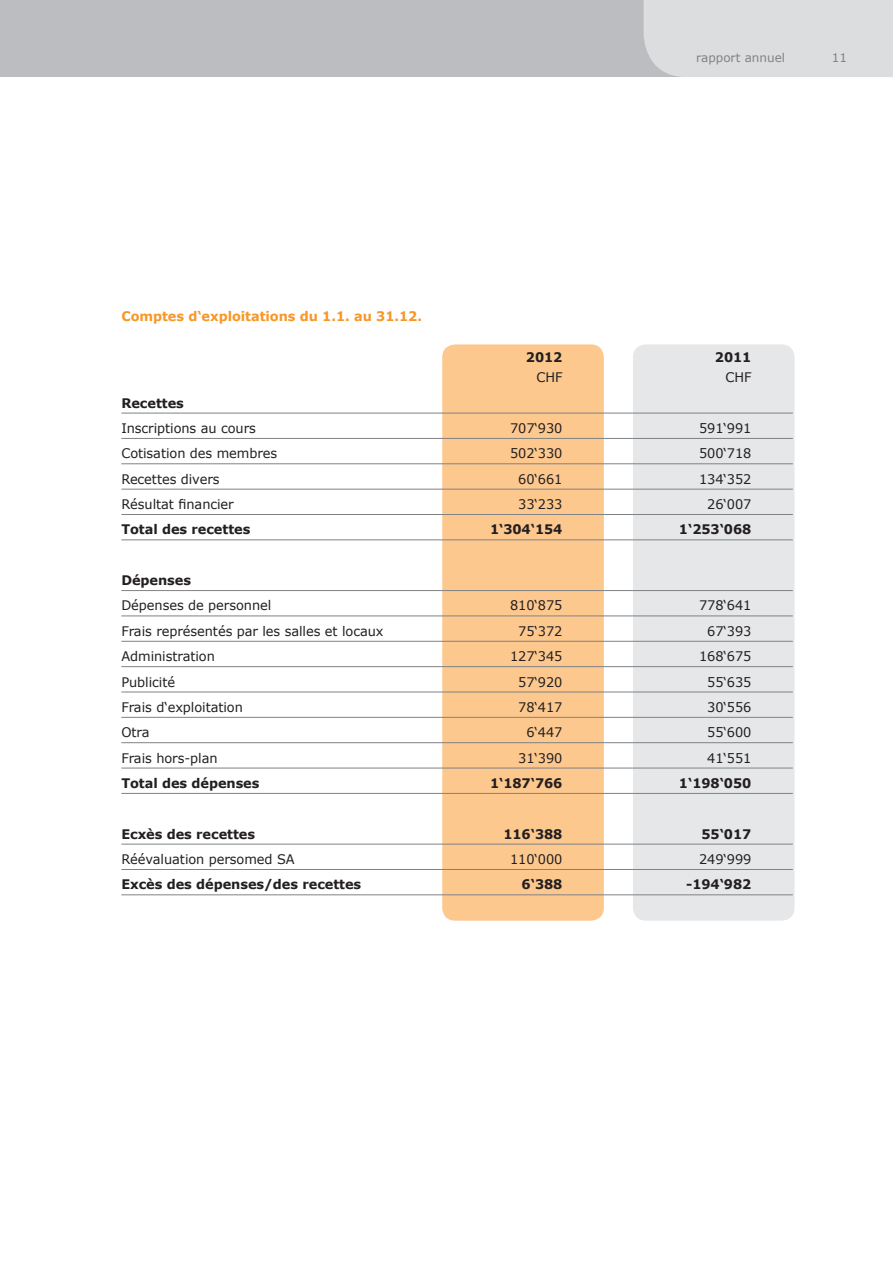
<style>
.page{position:relative;width:893px;height:1263px;background:#fff}
.page>*{position:absolute;margin:0;border:0;box-sizing:border-box;transform-origin:0 0}
.Tabelle_2{font:13.2px "Verdana";letter-spacing:-.005em;color:#231f20}
.Tabelle_2-2{font:700 13.2px "Verdana";letter-spacing:-.005em;color:#231f20}
.Grundschrift{font:700 13.2px "Verdana";letter-spacing:-.005em;color:#f79727}
.Tabelle_2_Titel{font:700 13.2px "Verdana";letter-spacing:-.005em;color:#231f20}
.Tabelle_2_Titel-2{font:13.2px "Verdana";letter-spacing:-.005em;color:#231f20}
.t1{font:12px "Verdana";color:#808285}
</style>
<div class="page">
<div style="left:0;top:0;width:644px;height:77px;background:#bcbdc0"></div>
<div style="left:644px;top:0;width:249px;height:77px;background:#dcdddf"></div>
<div style="left:633px;top:344px;width:161px;height:577px;background:#e6e7e9;border-radius:13px"></div>
<div style="left:442px;top:344px;width:162px;height:577px;background:#fcc88e;border-radius:13px"></div>
<hr style="left:121px;top:413px;width:672px;height:1px;background:#808285">
<hr style="left:121px;top:438px;width:672px;height:1px;background:#808285">
<hr style="left:121px;top:463px;width:672px;height:1px;background:#808285">
<hr style="left:121px;top:489px;width:672px;height:1px;background:#808285">
<hr style="left:121px;top:514px;width:672px;height:1px;background:#808285">
<hr style="left:121px;top:539px;width:672px;height:1px;background:#808285">
<hr style="left:121px;top:590px;width:672px;height:1px;background:#808285">
<hr style="left:121px;top:615px;width:672px;height:1px;background:#808285">
<hr style="left:121px;top:641px;width:672px;height:1px;background:#808285">
<hr style="left:121px;top:666px;width:672px;height:1px;background:#808285">
<hr style="left:121px;top:692px;width:672px;height:1px;background:#808285">
<hr style="left:121px;top:717px;width:672px;height:1px;background:#808285">
<hr style="left:121px;top:742px;width:672px;height:1px;background:#808285">
<hr style="left:121px;top:768px;width:672px;height:1px;background:#808285">
<hr style="left:121px;top:793px;width:672px;height:1px;background:#808285">
<hr style="left:121px;top:844px;width:672px;height:1px;background:#808285">
<hr style="left:121px;top:869px;width:672px;height:1px;background:#808285">
<hr style="left:121px;top:894px;width:672px;height:1px;background:#808285">
<p class="Grundschrift" style="left:121px;top:307px;width:302px">Comptes d‘exploitations du 1.1. au 31.12.</p>
<p class="t1" style="left:696px;top:49px;width:90px">rapport annuel</p>
<p class="t1" style="left:832px;top:49px;width:17px">11</p>
<p class="Tabelle_2_Titel" style="left:526px;top:348px;width:38px">2012</p>
<p class="Tabelle_2_Titel" style="left:715px;top:348px;width:38px">2011</p>
<p class="Tabelle_2_Titel-2" style="left:536px;top:368px;width:28px">CHF</p>
<p class="Tabelle_2_Titel-2" style="left:725px;top:368px;width:28px">CHF</p>
<p class="Tabelle_2-2" style="left:121px;top:393px;width:64px">Recettes</p>
<p class="Tabelle_2" style="left:121px;top:419px;width:136px">Inscriptions au cours</p>
<p class="Tabelle_2" style="left:510px;top:419px;width:54px">707‘930</p>
<p class="Tabelle_2" style="left:699px;top:419px;width:54px">591‘991</p>
<p class="Tabelle_2" style="left:121px;top:444px;width:157px">Cotisation des membres</p>
<p class="Tabelle_2" style="left:510px;top:444px;width:54px">502‘330</p>
<p class="Tabelle_2" style="left:699px;top:444px;width:54px">500‘718</p>
<p class="Tabelle_2" style="left:121px;top:470px;width:100px">Recettes divers</p>
<p class="Tabelle_2" style="left:518px;top:470px;width:46px">60‘661</p>
<p class="Tabelle_2" style="left:699px;top:470px;width:54px">134‘352</p>
<p class="Tabelle_2" style="left:121px;top:495px;width:114px">Résultat financier</p>
<p class="Tabelle_2" style="left:518px;top:495px;width:46px">33‘233</p>
<p class="Tabelle_2" style="left:707px;top:495px;width:46px">26‘007</p>
<p class="Tabelle_2-2" style="left:121px;top:520px;width:130px">Total des recettes</p>
<p class="Tabelle_2-2" style="left:490px;top:520px;width:74px">1‘304‘154</p>
<p class="Tabelle_2-2" style="left:679px;top:520px;width:74px">1‘253‘068</p>
<p class="Tabelle_2-2" style="left:121px;top:571px;width:71px">Dépenses</p>
<p class="Tabelle_2" style="left:121px;top:596px;width:151px">Dépenses de personnel</p>
<p class="Tabelle_2" style="left:510px;top:596px;width:54px">810‘875</p>
<p class="Tabelle_2" style="left:699px;top:596px;width:54px">778‘641</p>
<p class="Tabelle_2" style="left:121px;top:622px;width:264px">Frais représentés par les salles et locaux</p>
<p class="Tabelle_2" style="left:518px;top:622px;width:46px">75‘372</p>
<p class="Tabelle_2" style="left:707px;top:622px;width:46px">67‘393</p>
<p class="Tabelle_2" style="left:121px;top:647px;width:95px">Administration</p>
<p class="Tabelle_2" style="left:510px;top:647px;width:54px">127‘345</p>
<p class="Tabelle_2" style="left:699px;top:647px;width:54px">168‘675</p>
<p class="Tabelle_2" style="left:121px;top:673px;width:55px">Publicité</p>
<p class="Tabelle_2" style="left:518px;top:673px;width:46px">57‘920</p>
<p class="Tabelle_2" style="left:707px;top:673px;width:46px">55‘635</p>
<p class="Tabelle_2" style="left:121px;top:698px;width:123px">Frais d‘exploitation</p>
<p class="Tabelle_2" style="left:518px;top:698px;width:46px">78‘417</p>
<p class="Tabelle_2" style="left:707px;top:698px;width:46px">30‘556</p>
<p class="Tabelle_2" style="left:121px;top:723px;width:30px">Otra</p>
<p class="Tabelle_2" style="left:526px;top:723px;width:38px">6‘447</p>
<p class="Tabelle_2" style="left:707px;top:723px;width:46px">55‘600</p>
<p class="Tabelle_2" style="left:121px;top:749px;width:98px">Frais hors-plan</p>
<p class="Tabelle_2" style="left:518px;top:749px;width:46px">31‘390</p>
<p class="Tabelle_2" style="left:707px;top:749px;width:46px">41‘551</p>
<p class="Tabelle_2-2" style="left:121px;top:774px;width:140px">Total des dépenses</p>
<p class="Tabelle_2-2" style="left:490px;top:774px;width:74px">1‘187‘766</p>
<p class="Tabelle_2-2" style="left:679px;top:774px;width:74px">1‘198‘050</p>
<p class="Tabelle_2-2" style="left:121px;top:824px;width:135px">Ecxès des recettes</p>
<p class="Tabelle_2-2" style="left:503px;top:824px;width:61px">116‘388</p>
<p class="Tabelle_2-2" style="left:701px;top:824px;width:51px">55‘017</p>
<p class="Tabelle_2" style="left:121px;top:850px;width:175px">Réévaluation persomed SA</p>
<p class="Tabelle_2" style="left:510px;top:850px;width:54px">110‘000</p>
<p class="Tabelle_2" style="left:699px;top:850px;width:54px">249‘999</p>
<p class="Tabelle_2-2" style="left:121px;top:875px;width:241px">Excès des dépenses/des recettes</p>
<p class="Tabelle_2-2" style="left:522px;top:875px;width:42px">6‘388</p>
<p class="Tabelle_2-2" style="left:686px;top:875px;width:67px">-194‘982</p>
</div>
